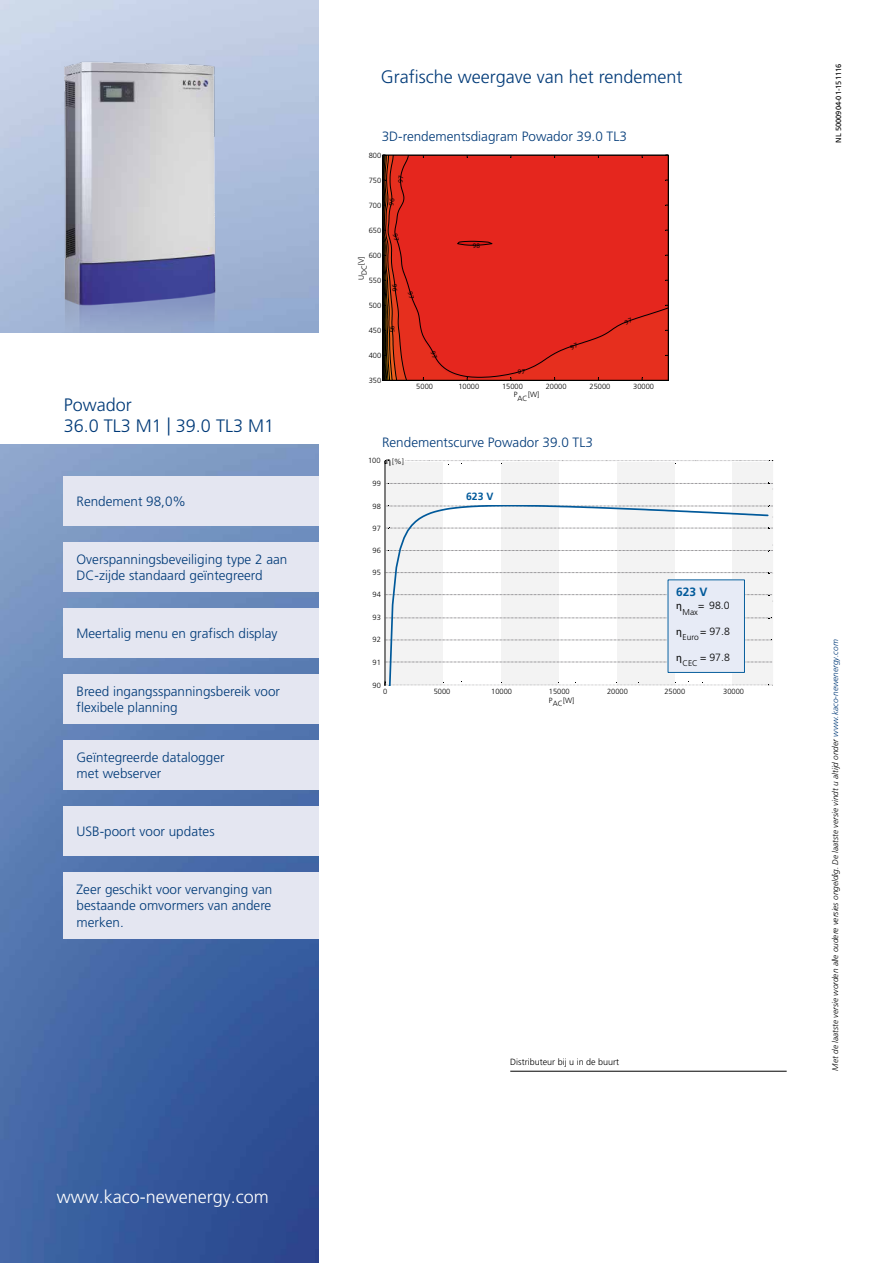
<style>
.page{position:relative;width:893px;height:1263px;background:#fff}
.page>*{position:absolute;margin:0;border:0;box-sizing:border-box;transform-origin:0 0}
.t1{font:300 18px/21.6px "Frutiger LT Pro";color:#003a78}
.t2{font:300 18px "Frutiger LT Pro";color:#fff}
.t3{font:300 13.5px/16.5px "Frutiger LT Pro";color:#003a78}
.t4{font:700 12px "Frutiger LT Pro";color:#00599a}
.t5{font:300 10.5px "Frutiger LT Pro";color:#000}
.t6{font:700 10.5px "Frutiger LT Pro";color:#00599a}
.t7{font:10.5px "Myriad Pro";color:#000}
.t8{font:300 9px "Frutiger LT Pro";color:#000}
.t9{font:300 8.4px "Frutiger LT Pro";color:#000}
.t10{font:italic 300 8.25px "Frutiger LT Pro";color:#000}
.t11{font:300 7.5px "Frutiger LT Pro";color:#000}
.t12{font:7.5px "Frutiger LT Pro";color:#000}
.s1{color:#003a78}
</style>
<div class="page">
<img style="left:0;top:0;width:319px;height:1263px">
<hr style="left:510px;top:1071px;width:277px;height:1px;background:#000">
<div style="left:385px;top:461px;width:58px;height:224px;background:#f3f3f3"></div>
<div style="left:501px;top:461px;width:57px;height:224px;background:#f3f3f3"></div>
<div style="left:617px;top:461px;width:57px;height:224px;background:#f3f3f3"></div>
<div style="left:732px;top:460px;width:41px;height:225px;background:#f3f3f3"></div>
<svg style="left:387px;top:483px;width:384px;height:7px"></svg>
<svg style="left:405px;top:460px;width:369px;height:4px"></svg>
<hr style="left:385px;top:461px;width:1px;height:225px;background:#000">
<svg style="left:384px;top:681px;width:389px;height:5px"></svg>
<svg style="left:385px;top:617px;width:387px;height:2px"></svg>
<svg style="left:385px;top:572px;width:388px;height:2px"></svg>
<svg style="left:389px;top:505px;width:379px;height:181px"></svg>
<div style="left:668px;top:580px;width:76px;height:92px;background:#e7ebf6"></div>
<div style="left:667px;top:579px;width:78px;height:94px;border:2px solid #fff"></div>
<div style="left:668px;top:579px;width:77px;height:94px;border:1px solid #00599a"></div>
<svg style="left:388px;top:156px;width:280px;height:224px;background:#b53016"></svg>
<svg style="left:395px;top:156px;width:273px;height:222px;background:#e2271d"></svg>
<hr style="left:383px;top:155px;width:285px;height:1px;background:#000">
<hr style="left:383px;top:380px;width:285px;height:1px;background:#000">
<hr style="left:668px;top:155px;width:1px;height:225px;background:#000">
<hr style="left:382px;top:155px;width:1px;height:225px;background:#000">
<img style="left:47px;top:52px;width:179px;height:281px">
<div style="left:0;top:333px;width:319px;height:110px;background:#fff"></div>
<div style="left:64px;top:476px;width:255px;height:50px;background:#e4e6f1"></div>
<div style="left:64px;top:542px;width:255px;height:50px;background:#e4e6f1"></div>
<div style="left:64px;top:608px;width:255px;height:50px;background:#e4e6f1"></div>
<div style="left:64px;top:674px;width:255px;height:50px;background:#e4e6f1"></div>
<div style="left:64px;top:740px;width:255px;height:50px;background:#e4e6f1"></div>
<div style="left:64px;top:806px;width:255px;height:50px;background:#e4e6f1"></div>
<div style="left:64px;top:872px;width:255px;height:66px;background:#e4e6f1"></div>
<svg style="left:457px;top:241px;width:36px;height:7px"></svg>
<svg style="left:624px;top:318px;width:8px;height:7px"></svg>
<svg style="left:570px;top:343px;width:8px;height:7px"></svg>
<svg style="left:518px;top:369px;width:7px;height:5px"></svg>
<svg style="left:430px;top:351px;width:7px;height:8px"></svg>
<svg style="left:408px;top:291px;width:6px;height:8px"></svg>
<svg style="left:393px;top:233px;width:6px;height:8px"></svg>
<svg style="left:398px;top:176px;width:5px;height:7px"></svg>
<svg style="left:383px;top:198px;width:12px;height:8px"></svg>
<svg style="left:392px;top:283px;width:5px;height:8px"></svg>
<svg style="left:383px;top:326px;width:12px;height:7px"></svg>
<h1 class="t1" style="left:64px;top:394px;width:212px">Powador<br>36.0 TL3 M1 | 39.0 TL3 M1</h1>
<p class="t3" style="left:77px;top:493px;width:111px">Rendement 98,0%</p>
<p class="t3" style="left:77px;top:551px;width:212px">Overspanningsbeveiliging type 2 aan<br>DC-zijde standaard geïntegreerd</p>
<p class="t3" style="left:77px;top:625px;width:203px">Meertalig menu en grafisch display</p>
<p class="t3" style="left:77px;top:683px;width:205px">Breed ingangsspanningsbereik voor flexibele planning</p>
<p class="t3" style="left:77px;top:749px;width:150px">Geïntegreerde datalogger met webserver</p>
<p class="t3" style="left:77px;top:823px;width:140px">USB-poort voor updates</p>
<p class="t3" style="left:77px;top:881px;width:197px;text-align:justify">Zeer geschikt voor vervanging van bestaande omvormers van andere merken.</p>
<h1 class="t2" style="left:57px;top:1186px;width:214px">www.kaco-newenergy.com</h1>
<h1 class="t1" style="left:381px;top:66px;width:303px">Grafische weergave van het rendement</h1>
<p class="t12" style="left:834px;top:143px;width:80px;rotate:-90deg">NL 5000904-01-151116</p>
<p class="t3" style="left:382px;top:128px;width:247px">3D-rendementsdiagram Powador 39.0 TL3</p>
<p class="t11" style="left:369px;top:151px;width:14px">800</p>
<p class="t11" style="left:369px;top:176px;width:14px">750</p>
<p class="t11" style="left:369px;top:201px;width:14px">700</p>
<p class="t11" style="left:369px;top:226px;width:14px">650</p>
<p class="t11" style="left:369px;top:251px;width:14px">600</p>
<p class="t11" style="left:357px;top:280px;width:24px;rotate:-90deg">UDC[V]</p>
<p class="t11" style="left:369px;top:276px;width:14px">550</p>
<p class="t11" style="left:369px;top:301px;width:14px">500</p>
<p class="t11" style="left:369px;top:326px;width:14px">450</p>
<p class="t11" style="left:369px;top:351px;width:14px">400</p>
<p class="t11" style="left:369px;top:376px;width:14px">350</p>
<p class="t11" style="left:416px;top:382px;width:18px">5000</p>
<p class="t11" style="left:458px;top:382px;width:22px">10000</p>
<p class="t11" style="left:502px;top:382px;width:22px">15000</p>
<p class="t11" style="left:546px;top:382px;width:22px">20000</p>
<p class="t11" style="left:590px;top:382px;width:22px">25000</p>
<p class="t11" style="left:633px;top:382px;width:22px">30000</p>
<p class="t11" style="left:514px;top:390px;width:27px">PAC [W]</p>
<p class="t3" style="left:382px;top:434px;width:212px">Rendementscurve Powador 39.0 TL3</p>
<p class="t11" style="left:368px;top:456px;width:14px">100</p>
<p class="t11" style="left:373px;top:479px;width:10px">99</p>
<p class="t11" style="left:373px;top:502px;width:10px">98</p>
<p class="t11" style="left:373px;top:524px;width:10px">97</p>
<p class="t11" style="left:373px;top:546px;width:10px">96</p>
<p class="t11" style="left:373px;top:568px;width:10px">95</p>
<p class="t11" style="left:373px;top:590px;width:10px">94</p>
<p class="t11" style="left:373px;top:613px;width:10px">93</p>
<p class="t11" style="left:373px;top:635px;width:10px">92</p>
<p class="t11" style="left:373px;top:657px;width:10px">91</p>
<p class="t11" style="left:392px;top:457px;width:13px">[%]</p>
<p class="t6" style="left:466px;top:490px;width:29px">623 V</p>
<p class="t4" style="left:676px;top:584px;width:33px">623 V</p>
<p class="t7" style="left:676px;top:599px;width:7px">η</p>
<p class="t9" style="left:682px;top:607px;width:17px">Max</p>
<p class="t5" style="left:698px;top:600px;width:33px">= 98.0</p>
<p class="t5" style="left:700px;top:625px;width:31px">= 97.8</p>
<p class="t7" style="left:676px;top:625px;width:7px">η</p>
<p class="t9" style="left:682px;top:633px;width:18px">Euro</p>
<p class="t5" style="left:700px;top:651px;width:31px">= 97.8</p>
<p class="t7" style="left:676px;top:651px;width:7px">η</p>
<p class="t9" style="left:682px;top:658px;width:17px">CEC</p>
<p class="t11" style="left:373px;top:681px;width:10px">90</p>
<p class="t11" style="left:383px;top:687px;width:6px">0</p>
<p class="t11" style="left:434px;top:687px;width:18px">5000</p>
<p class="t11" style="left:491px;top:687px;width:22px">10000</p>
<p class="t11" style="left:549px;top:687px;width:22px">15000</p>
<p class="t11" style="left:607px;top:687px;width:22px">20000</p>
<p class="t11" style="left:664px;top:687px;width:22px">25000</p>
<p class="t11" style="left:723px;top:687px;width:22px">30000</p>
<p class="t11" style="left:549px;top:696px;width:27px">PAC [W]</p>
<p class="t8" style="left:510px;top:1056px;width:111px">Distributeur bij u in de buurt</p>
<p class="t10" style="left:830px;top:1070px;width:432px;rotate:-90deg">Met de laatste versie worden alle oudere versies ongeldig. De laatste versie vindt u altijd onder <span class="s1">www.kaco-newenergy.com</span></p>
</div>
